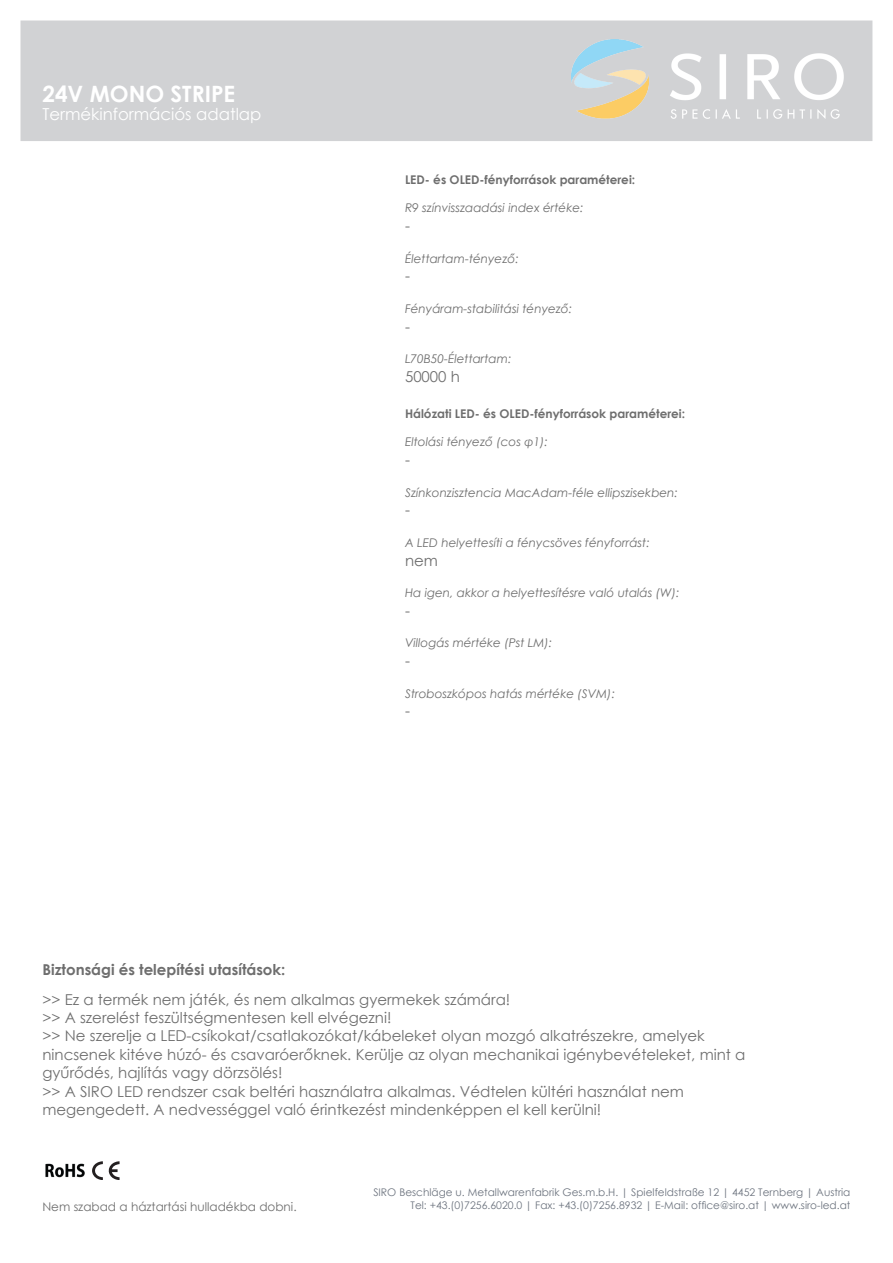
<style>
.page{position:relative;width:893px;height:1263px;background:#fff}
.page>*{position:absolute;margin:0;border:0;box-sizing:border-box;transform-origin:0 0}
.t1{font:700 22.5px "Century Gothic";color:#fff}
.t2{font:16.5px "Century Gothic";color:#fff}
.t3{font:15px/18.5px "Century Gothic";color:#6e6e6e}
.t4{font:700 15px "Century Gothic";color:#6e6e6e}
.t5{font:italic 12px "Century Gothic";color:#6e6e6e}
.t6{font:700 12px "Century Gothic";color:#6e6e6e}
.t7{font:12px "Century Gothic";color:#6e6e6e}
.t8{font:10.5px/12.6px "Century Gothic";color:#6d747f;text-align:right}
</style>
<div class="page">
<div style="left:21px;top:21px;width:851px;height:120px;background:#d1d2d4"></div>
<img style="left:571px;top:40px;width:272px;height:78px">
<img style="left:45px;top:1163px;width:40px;height:15px">
<svg style="left:92px;top:1161px;width:27px;height:19px"></svg>
<h1 class="t1" style="left:42px;top:80px;width:194px">24V MONO STRIPE</h1>
<p class="t2" style="left:42px;top:104px;width:221px">Termékinformációs adatlap</p>
<p class="t6" style="left:405px;top:172px;width:232px">LED- és OLED-fényforrások paraméterei:</p>
<p class="t5" style="left:405px;top:201px;width:180px">R9 színvisszaadási index értéke:</p>
<p class="t3" style="left:405px;top:216px;width:6px">-</p>
<p class="t5" style="left:405px;top:251px;width:115px">Élettartam-tényező:</p>
<p class="t3" style="left:405px;top:266px;width:6px">-</p>
<p class="t5" style="left:405px;top:301px;width:169px">Fényáram-stabilitási tényező:</p>
<p class="t3" style="left:405px;top:317px;width:6px">-</p>
<p class="t5" style="left:405px;top:351px;width:108px">L70B50-Élettartam:</p>
<p class="t3" style="left:405px;top:367px;width:56px">50000 h</p>
<p class="t6" style="left:405px;top:406px;width:282px">Hálózati LED- és OLED-fényforrások paraméterei:</p>
<p class="t5" style="left:405px;top:435px;width:144px">Eltolási tényező (cos φ1):</p>
<p class="t3" style="left:405px;top:450px;width:6px">-</p>
<p class="t5" style="left:405px;top:485px;width:274px">Színkonzisztencia MacAdam-féle ellipszisekben:</p>
<p class="t3" style="left:405px;top:500px;width:6px">-</p>
<p class="t5" style="left:405px;top:535px;width:246px">A LED helyettesíti a fénycsöves fényforrást:</p>
<p class="t3" style="left:405px;top:551px;width:34px">nem</p>
<p class="t5" style="left:405px;top:585px;width:276px">Ha igen, akkor a helyettesítésre való utalás (W):</p>
<p class="t3" style="left:405px;top:601px;width:6px">-</p>
<p class="t5" style="left:405px;top:636px;width:149px">Villogás mértéke (Pst LM):</p>
<p class="t3" style="left:405px;top:651px;width:6px">-</p>
<p class="t5" style="left:405px;top:686px;width:212px">Stroboszkópos hatás mértéke (SVM):</p>
<p class="t3" style="left:405px;top:701px;width:6px">-</p>
<p class="t4" style="left:42px;top:960px;width:244px">Biztonsági és telepítési utasítások:</p>
<p class="t3" style="left:42px;top:990px;width:704px">&gt;&gt; Ez a termék nem játék, és nem alkalmas gyermekek számára!<br>&gt;&gt; A szerelést feszültségmentesen kell elvégezni!<br>&gt;&gt; Ne szerelje a LED-csíkokat/csatlakozókat/kábeleket olyan mozgó alkatrészekre, amelyek nincsenek kitéve húzó- és csavaróerőknek. Kerülje az olyan mechanikai igénybevételeket, mint a gyűrődés, hajlítás vagy dörzsölés!<br>&gt;&gt; A SIRO LED rendszer csak beltéri használatra alkalmas. Védtelen kültéri használat nem megengedett. A nedvességgel való érintkezést mindenképpen el kell kerülni!</p>
<p class="t7" style="left:42px;top:1199px;width:256px">Nem szabad a háztartási hulladékba dobni.</p>
<p class="t8" style="left:373px;top:1186px;width:479px">SIRO Beschläge u. Metallwarenfabrik Ges.m.b.H. | Spielfeldstraße 12 | 4452 Ternberg | Austria<br>Tel: +43.(0)7256.6020.0 | Fax: +43.(0)7256.8932 | E-Mail: office@siro.at | www.siro-led.at</p>
</div>
